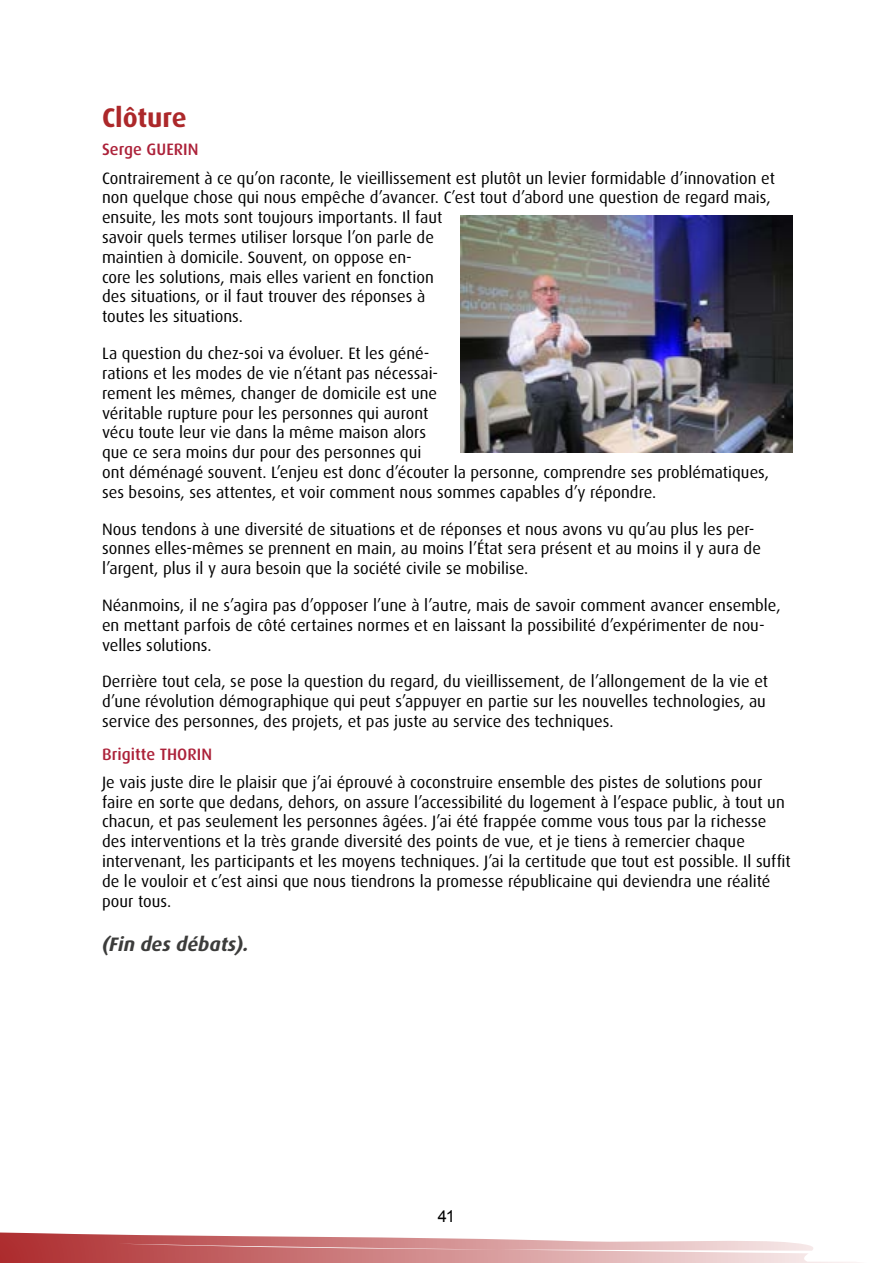
<style>
.page{position:relative;width:893px;height:1263px;background:#fff}
.page>*{position:absolute;margin:0;border:0;box-sizing:border-box;transform-origin:0 0}
.T1{font:700 27px "Dax OT";letter-spacing:-.005em;color:#ac282a}
.Débat__Projection__P{font:italic 700 19.5px "Dax OT";letter-spacing:.005em;color:#3c3c3b}
.Texte_courant{font:16.5px/19.8px "Dax OT";color:#000}
.Intervenant{font:500 16.5px "Dax OT";letter-spacing:.005em;color:#ac2139}
.t1{font:16.5px "Arial";color:#000}
</style>
<div class="page">
<svg style="left:0;top:1232px;width:859px;height:31px"></svg>
<img style="left:460px;top:216px;width:333px;height:236px">
<p class="T1" style="left:102px;top:102px;width:86px">Clôture</p>
<p class="Intervenant" style="left:102px;top:140px;width:98px">Serge GUERIN</p>
<p class="Texte_courant" style="left:102px;top:168px;width:674px">Contrairement à ce qu’on raconte, le vieillissement est plutôt un levier formidable d’innovation et non quelque chose qui nous empêche d’avancer. C’est tout d’abord une question de regard mais, ensuite, les mots sont toujours importants. Il faut<br>savoir quels termes utiliser lorsque l’on parle de<br>maintien à domicile. Souvent, on oppose en-<br>core les solutions, mais elles varient en fonction<br>des situations, or il faut trouver des réponses à<br>toutes les situations.</p>
<p class="Texte_courant" style="left:102px;top:344px;width:669px">La question du chez-soi va évoluer. Et les géné-<br>rations et les modes de vie n’étant pas nécessai-<br>rement les mêmes, changer de domicile est une<br>véritable rupture pour les personnes qui auront<br>vécu toute leur vie dans la même maison alors<br>que ce sera moins dur pour des personnes qui<br>ont déménagé souvent. L’enjeu est donc d’écouter la personne, comprendre ses problématiques, ses besoins, ses attentes, et voir comment nous sommes capables d’y répondre.</p>
<p class="Texte_courant" style="left:102px;top:519px;width:660px">Nous tendons à une diversité de situations et de réponses et nous avons vu qu’au plus les per&shy;sonnes elles-mêmes se prennent en main, au moins l’État sera présent et au moins il y aura de l’argent, plus il y aura besoin que la société civile se mobilise.</p>
<p class="Texte_courant" style="left:102px;top:595px;width:680px">Néanmoins, il ne s’agira pas d’opposer l’une à l’autre, mais de savoir comment avancer ensemble, en mettant parfois de côté certaines normes et en laissant la possibilité d’expérimenter de nou&shy;velles solutions.</p>
<p class="Texte_courant" style="left:102px;top:672px;width:667px">Derrière tout cela, se pose la question du regard, du vieillissement, de l’allongement de la vie et d’une révolution démographique qui peut s’appuyer en partie sur les nouvelles technologies, au service des personnes, des projets, et pas juste au service des techniques.</p>
<p class="Intervenant" style="left:102px;top:744px;width:112px">Brigitte THORIN</p>
<p class="Texte_courant" style="left:102px;top:772px;width:690px">Je vais juste dire le plaisir que j’ai éprouvé à coconstruire ensemble des pistes de solutions pour faire en sorte que dedans, dehors, on assure l’accessibilité du logement à l’espace public, à tout un chacun, et pas seulement les personnes âgées. J’ai été frappée comme vous tous par la richesse des interventions et la très grande diversité des points de vue, et je tiens à remercier chaque intervenant, les participants et les moyens techniques. J’ai la certitude que tout est possible. Il suffit de le vouloir et c’est ainsi que nous tiendrons la promesse républicaine qui deviendra une réalité pour tous.</p>
<p class="Débat__Projection__P" style="left:102px;top:933px;width:148px">(Fin des débats).</p>
<p class="t1" style="left:438px;top:1205px;width:19px">41</p>
</div>
